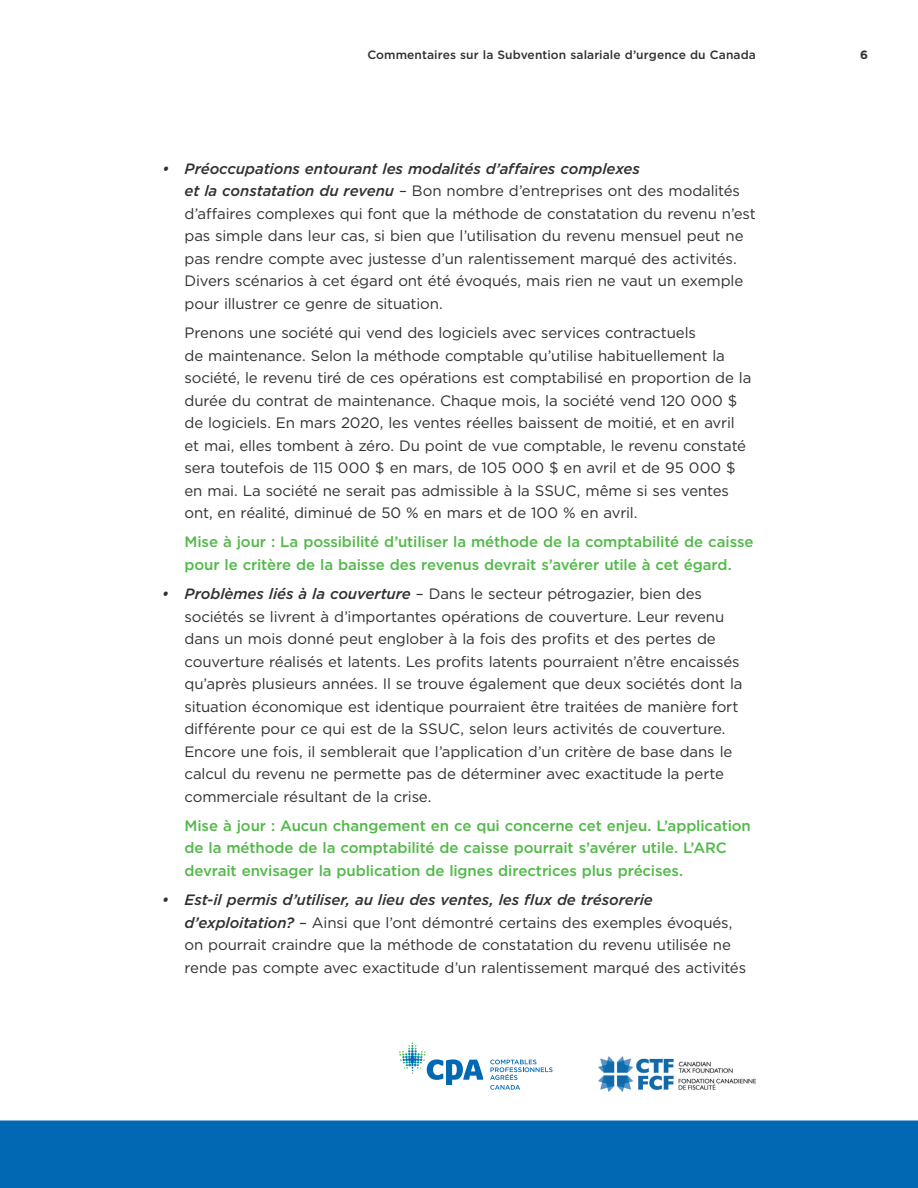
<style>
.page{position:relative;width:918px;height:1188px;background:#fff}
.page>*{position:absolute;margin:0;border:0;box-sizing:border-box;transform-origin:0 0}
.t1{font:15px/22.5px "Gotham";letter-spacing:-.01em;color:#312f30}
.t2{font:500 15px/22.5px "Gotham";letter-spacing:-.005em;color:#51b948}
.t3{font:500 12px "Gotham";letter-spacing:.01em;color:#312f30}
.t4{font:700 12px "Gotham";color:#312f30}
.s1{font-weight:500;font-style:italic}
</style>
<div class="page">
<div style="left:0;top:1120px;width:918px;height:68px;background:#0168b3"></div>
<img style="left:598px;top:1057px;width:158px;height:35px">
<svg style="left:399px;top:1042px;width:84px;height:43px"></svg>
<svg style="left:490px;top:1060px;width:63px;height:30px"></svg>
<p class="t3" style="left:367px;top:47px;width:390px">Commentaires sur la Subvention salariale d’urgence du Canada</p>
<p class="t4" style="left:860px;top:47px;width:9px">6</p>
<p class="t1" style="left:184px;top:157px;width:573px;text-indent:-22px"><span class="s1">• Préoccupations entourant les modalités d’affaires complexes<br>et la constatation du revenu</span> – Bon nombre d’entreprises ont des modalités d’affaires complexes qui font que la méthode de constatation du revenu n’est pas simple dans leur cas, si bien que l’utilisation du revenu mensuel peut ne pas rendre compte avec justesse d’un ralentissement marqué des activités.<br>Divers scénarios à cet égard ont été évoqués, mais rien ne vaut un exemple pour illustrer ce genre de situation.</p>
<p class="t1" style="left:184px;top:322px;width:568px">Prenons une société qui vend des logiciels avec services contractuels<br>de maintenance. Selon la méthode comptable qu’utilise habituellement la société, le revenu tiré de ces opérations est comptabilisé en proportion de la durée du contrat de maintenance. Chaque mois, la société vend 120 000 $ de logiciels. En mars 2020, les ventes réelles baissent de moitié, et en avril et mai, elles tombent à zéro. Du point de vue comptable, le revenu constaté sera toutefois de 115 000 $ en mars, de 105 000 $ en avril et de 95 000 $ en mai. La société ne serait pas admissible à la SSUC, même si ses ventes ont, en réalité, diminué de 50 % en mars et de 100 % en avril.</p>
<p class="t2" style="left:184px;top:531px;width:571px">Mise à jour : La possibilité d’utiliser la méthode de la comptabilité de caisse pour le critère de la baisse des revenus devrait s’avérer utile à cet égard.</p>
<p class="t1" style="left:184px;top:583px;width:560px;text-indent:-22px"><span class="s1">• Problèmes liés à la couverture</span> – Dans le secteur pétrogazier, bien des sociétés se livrent à d’importantes opérations de couverture. Leur revenu dans un mois donné peut englober à la fois des profits et des pertes de couverture réalisés et latents. Les profits latents pourraient n’être encaissés qu’après plusieurs années. Il se trouve également que deux sociétés dont la situation économique est identique pourraient être traitées de manière fort différente pour ce qui est de la SSUC, selon leurs activités de couverture.<br>Encore une fois, il semblerait que l’application d’un critère de base dans le calcul du revenu ne permette pas de déterminer avec exactitude la perte commerciale résultant de la crise.</p>
<p class="t2" style="left:184px;top:814px;width:568px">Mise à jour : Aucun changement en ce qui concerne cet enjeu. L’application de la méthode de la comptabilité de caisse pourrait s’avérer utile. L’ARC devrait envisager la publication de lignes directrices plus précises.</p>
<p class="t1" style="left:185px;top:889px;width:563px;text-indent:-23px"><span class="s1">• Est-il permis d’utiliser, au lieu des ventes, les flux de trésorerie d’exploitation?</span> – Ainsi que l’ont démontré certains des exemples évoqués, on pourrait craindre que la méthode de constatation du revenu utilisée ne rende pas compte avec exactitude d’un ralentissement marqué des activités</p>
</div>
